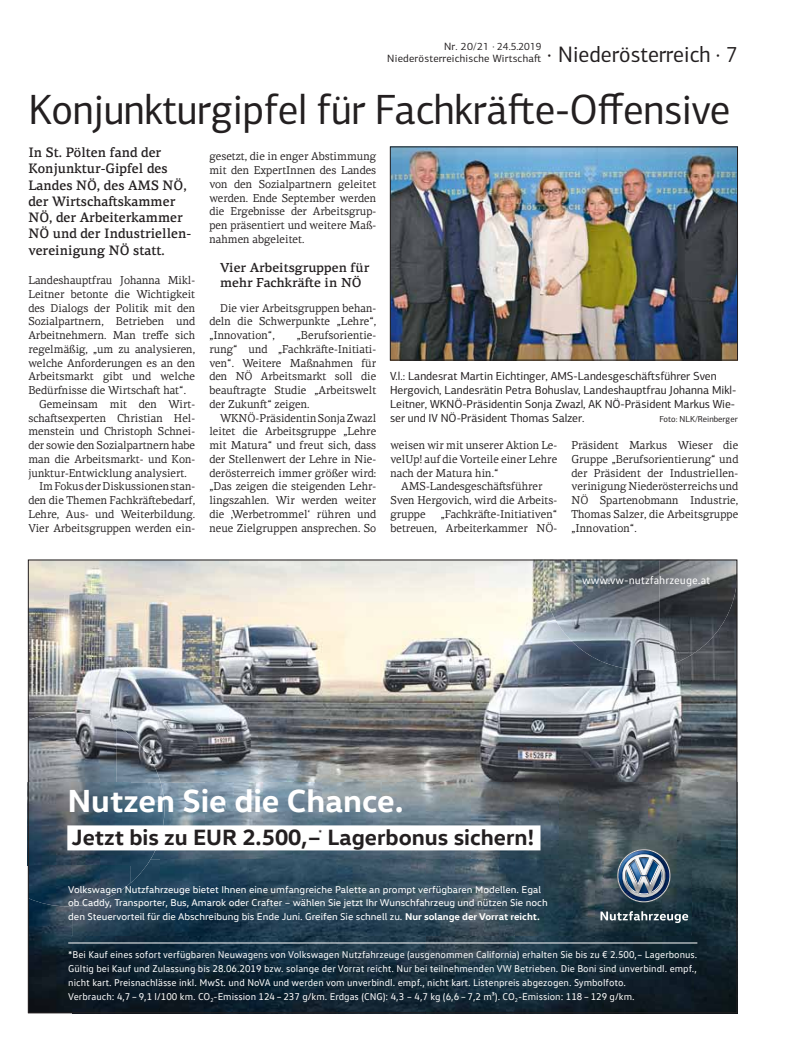
<style>
.page{position:relative;width:798px;height:1063px;background:#fff}
.page>*{position:absolute;margin:0;border:0;box-sizing:border-box;transform-origin:0 0}
.t1{font:42.5px "PF Centro Sans Pro";letter-spacing:-.01em;color:#231f20;scale:.96 1}
.t2{font:700 32.5px "VW Head";color:#fff}
.t3{font:700 22.5px "VW Head";color:#231f20}
.t4{font:22.5px "PF Centro Sans Pro";color:#231f20;scale:.96 1}
.t5{font:500 13.75px/16.2px "PF Centro Serif Pro";color:#231f20;scale:.96 1}
.t6{font:500 13.12px/15px "PF Centro Serif Pro";color:#231f20}
.t7{font:11.75px/13.8px "PF Centro Sans Pro";color:#231f20}
.t8{font:11.5px/13.8px "PF Centro Serif Pro";color:#231f20;text-align:justify;scale:.96 1}
.t9{font:11.25px "VW Text";color:#fff}
.t10{font:10.62px/11.9px "PF Centro Sans Pro";letter-spacing:.02em;color:#231f20;text-align:right}
.t11{font:10px/13.8px "VW Text";color:#fff}
.t12{font:10px/13.8px "VW Head";color:#fff}
.t13{font:8.75px "PF Centro Sans Pro";color:#231f20}
.t14{font:8.75px "VW Head";color:#231f20}
.s1{font-weight:700}
</style>
<div class="page">
<img style="left:30px;top:562px;width:705px;height:221px">
<img style="left:543px;top:562px;width:116px;height:71px">
<img style="left:659px;top:562px;width:76px;height:106px">
<img style="left:564px;top:633px;width:95px;height:36px">
<img style="left:30px;top:712px;width:86px;height:71px">
<img style="left:116px;top:726px;width:45px;height:57px">
<img style="left:164px;top:783px;width:571px;height:76px">
<img style="left:72px;top:859px;width:663px;height:152px">
<img style="left:30px;top:906px;width:42px;height:105px">
<img style="left:30px;top:783px;width:100px;height:123px">
<img style="left:130px;top:783px;width:34px;height:100px">
<div style="left:67px;top:825px;width:473px;height:25px;background:#fff"></div>
<img style="left:615px;top:849px;width:56px;height:54px">
<svg style="left:600px;top:911px;width:88px;height:12px"></svg>
<hr style="left:68px;top:943px;width:629px;height:1px;background:#fff">
<img style="left:392px;top:149px;width:343px;height:209px">
<div style="left:390px;top:147px;width:347px;height:213px;border:1px solid #231f20"></div>
<p class="t10" style="left:387px;top:42px;width:155px">Nr. 20/21 · 24.5.2019<br>Niederösterreichische Wirtscha-</p>
<h3 class="t4" style="left:547px;top:46px;width:200px">· Niederösterreich · 7</h3>
<h1 class="t1" style="left:28px;top:93px;width:732px">Konjunkturgipfel für Fachkrä-e-Offensive</h1>
<p class="t5" style="left:28px;top:146px;width:171px">In St. Pölten fand der<br>Konjunktur-Gipfel des<br>Landes NÖ, des AMS NÖ, der Wirtscha-skammer<br>NÖ, der Arbeiterkammer<br>NÖ und der Industriellen&shy;vereinigung NÖ statt.</p>
<p class="t8" style="left:28px;top:275px;width:175px">Landeshauptfrau Johanna Mikl-</p>
<p class="t8" style="left:28px;top:288px;width:175px">Leitner betonte die Wichtigkeit</p>
<p class="t8" style="left:28px;top:302px;width:175px">des Dialogs der Politik mit den</p>
<p class="t8" style="left:28px;top:316px;width:175px">Sozialpartnern, Betrieben und</p>
<p class="t8" style="left:28px;top:330px;width:175px">Arbeitnehmern. Man treffe sich</p>
<p class="t8" style="left:28px;top:343px;width:175px">regelmäßig, „um zu analysieren,</p>
<p class="t8" style="left:28px;top:357px;width:175px">welche Anforderungen es an den</p>
<p class="t8" style="left:28px;top:371px;width:175px">Arbeitsmarkt gibt und welche</p>
<p class="t8" style="left:28px;top:385px;width:166px">Bedürfnisse die Wirtscha- hat“.</p>
<p class="t8" style="left:39px;top:398px;width:164px">Gemeinsam mit den Wirt-</p>
<p class="t8" style="left:28px;top:412px;width:175px">scha-sexperten Christian Hel-</p>
<p class="t8" style="left:28px;top:426px;width:175px">menstein und Christoph Schnei-</p>
<p class="t8" style="left:28px;top:440px;width:175px">der sowie den Sozialpartnern habe</p>
<p class="t8" style="left:28px;top:453px;width:175px">man die Arbeitsmarkt- und Kon-</p>
<p class="t8" style="left:28px;top:467px;width:166px">junktur-Entwicklung analysiert.</p>
<p class="t8" style="left:39px;top:481px;width:164px">Im Fokus der Diskussionen stan-</p>
<p class="t8" style="left:28px;top:495px;width:175px">den die Themen Fachkrä-ebedarf,</p>
<p class="t8" style="left:28px;top:508px;width:175px">Lehre, Aus- und Weiterbildung.</p>
<p class="t8" style="left:28px;top:522px;width:175px">Vier Arbeitsgruppen werden ein-</p>
<p class="t8" style="left:209px;top:151px;width:175px">gesetzt, die in enger Abstimmung mit den ExpertInnen des Landes von den Sozialpartnern geleitet werden. Ende September werden die Ergebnisse der Arbeitsgrup&shy;pen präsentiert und weitere Maß&shy;nahmen abgeleitet.</p>
<p class="t6" style="left:220px;top:261px;width:151px">Vier Arbeitsgruppen für mehr Fachkrä-e in NÖ</p>
<p class="t8" style="left:209px;top:302px;width:175px;text-indent:11px">Die vier Arbeitsgruppen behan&shy;deln die Schwerpunkte „Lehre“, „Innovation“,</p>
<p class="t8" style="left:209px;top:330px;width:175px;text-indent:87px">„Berufsorientie&shy;rung“ und „Fachkrä-e-Initiati&shy;ven“. Weitere Maßnahmen für den NÖ Arbeitsmarkt soll die beau-ragte Studie „Arbeitswelt der Zukun-“ zeigen.</p>
<p class="t8" style="left:209px;top:412px;width:175px;text-indent:11px">WKNÖ-Präsidentin Sonja Zwazl leitet die Arbeitsgruppe „Lehre mit Matura“ und freut sich, dass der Stellenwert der Lehre in Nie&shy;derösterreich immer größer wird: „Das zeigen die steigenden Lehr&shy;lingszahlen. Wir werden weiter die ‚Werbetrommel‘ rühren und neue Zielgruppen ansprechen. So</p>
<p class="t7" style="left:390px;top:371px;width:348px">V.l.: Landesrat Martin Eichtinger, AMS-Landesgeschä-sführer Sven Hergovich, Landesrätin Petra Bohuslav, Landeshauptfrau Johanna Mikl-Leitner, WKNÖ-Präsidentin Sonja Zwazl, AK NÖ-Präsident Markus Wie&shy;ser und IV NÖ-Präsident Thomas Salzer.</p>
<p class="t13" style="left:659px;top:415px;width:80px">Foto: NLK/Reinberger</p>
<p class="t8" style="left:390px;top:440px;width:175px">weisen wir mit unserer Aktion Le&shy;velUp! auf die Vorteile einer Lehre nach der Matura hin.“</p>
<p class="t8" style="left:390px;top:481px;width:175px;text-align:left;text-indent:11px">AMS-Landesgeschä-sführer<br>Sven Hergovich, wird die Arbeits&shy;gruppe</p>
<p class="t8" style="left:390px;top:508px;width:175px;text-align:right">„Fachkrä-e-Initiativen“<br>betreuen, Arbeiterkammer NÖ-</p>
<p class="t8" style="left:571px;top:440px;width:175px">Präsident Markus Wieser die Gruppe „Berufsorientierung“ und der Präsident der Industriellen&shy;verinigung Niederösterreichs und NÖ Spartenobmann Industrie, Thomas Salzer, die Arbeitsgruppe „Innovation“.</p>
<p class="t9" style="left:582px;top:576px;width:130px">www.vw-nutzfahrzeuge.at</p>
<h2 class="t2" style="left:67px;top:789px;width:337px">Nutzen Sie die Chance.</h2>
<h3 class="t3" style="left:72px;top:829px;width:463px">Jetzt bis zu EUR 2.500,– Lagerbonus sichern!</h3>
<p class="t14" style="left:318px;top:830px;width:5px">*</p>
<p class="t12" style="left:68px;top:883px;width:481px">Volkswagen Nutzfahrzeuge bietet Ihnen eine umfangreiche Palette an prompt verfügbaren Modellen. Egal ob Caddy, Transporter, Bus, Amarok oder Crafter – wählen Sie jetzt Ihr Wunschfahrzeug und nützen Sie noch den Steuervorteil für die Abschreibung bis Ende Juni. Greifen Sie schnell zu. <span class="s1">Nur solange der Vorrat reicht.</span></p>
<p class="t11" style="left:68px;top:949px;width:630px">*Bei Kauf eines sofort verfügbaren Neuwagens von Volkswagen Nutzfahrzeuge (ausgenommen California) erhalten Sie bis zu € 2.500,– Lagerbonus.<br>Gültig bei Kauf und Zulassung bis 28.06.2019 bzw. solange der Vorrat reicht. Nur bei teilnehmenden VW Betrieben. Die Boni sind unverbindl. empf., nicht kart. Preisnachlässe inkl. MwSt. und NoVA und werden vom unverbindl. empf., nicht kart. Listenpreis abgezogen. Symbolfoto.<br>Verbrauch: 4,7 – 9,1 l/100 km. CO<sub>2</sub>-Emission 124 – 237 g/km. Erdgas (CNG): 4,3 – 4,7 kg (6,6 – 7,2 m³). CO<sub>2</sub>-Emission: 118 – 129 g/km.</p>
</div>
